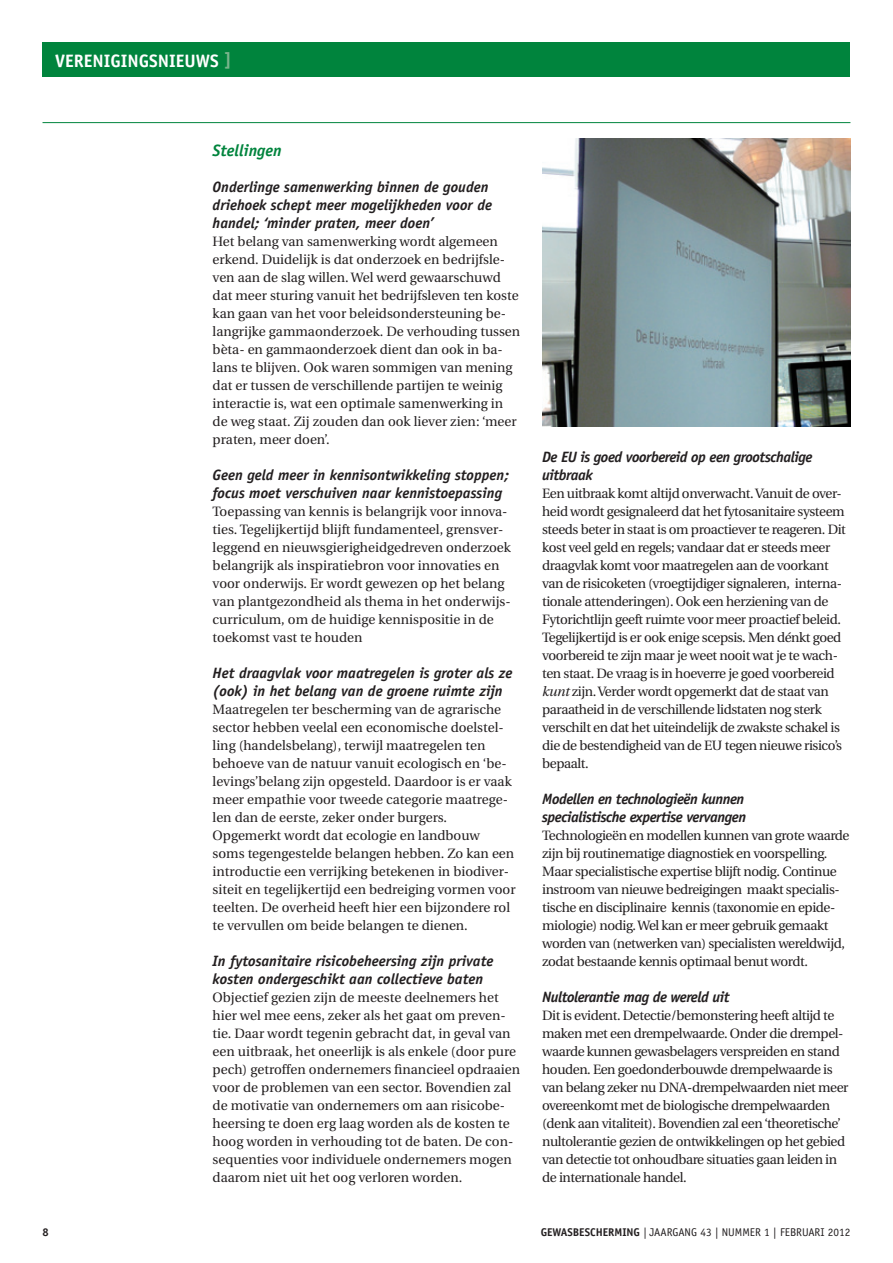
<style>
.page{position:relative;width:893px;height:1263px;background:#fff}
.page>*{position:absolute;margin:0;border:0;box-sizing:border-box;transform-origin:0 0}
.t1{font:700 18px "Officina Sans";color:#fff}
.t2{font:italic 700 16.5px "Officina Sans";color:#00843d}
.t3{font:italic 700 15px/18px "Officina Sans";color:#231f20}
.t4{font:italic 700 15px/18px "Officina Sans";letter-spacing:-.03em;color:#231f20}
.t5{font:13.5px/18px "Utopia";letter-spacing:-.005em;color:#231f20}
.t6{font:13.5px/18px "Utopia";letter-spacing:-.03em;color:#231f20}
.t7{font:11.25px "Officina Sans";color:#231f20}
.t8{font:700 11.25px "Officina Sans";color:#231f20}
.s1{color:#77b48a}
.s2{font-style:italic}
.s3{font-weight:700}
</style>
<div class="page">
<div style="left:43px;top:43px;width:807px;height:34px;background:#00843d"></div>
<hr style="left:43px;top:122px;width:807px;height:1px;background:#00843d">
<img style="left:542px;top:138px;width:308px;height:288px">
<h1 class="t1" style="left:55px;top:49px;width:178px">VERENIGINGSNIEUWS <span class="s1">]</span></h1>
<p class="t2" style="left:213px;top:141px;width:71px">Stellingen</p>
<p class="t3" style="left:213px;top:178px;width:281px">Onderlinge samenwerking binnen de gouden driehoek schept meer mogelijkheden voor de handel; ‘minder praten, meer doen’</p>
<p class="t5" style="left:213px;top:233px;width:309px">Het belang van samenwerking wordt algemeen erkend. Duidelijk is dat onderzoek en bedrijfsle&shy;ven aan de slag willen. Wel werd gewaarschuwd dat meer sturing vanuit het bedrijfsleven ten koste kan gaan van het voor beleidsondersteuning be&shy;langrijke gammaonderzoek. De verhouding tussen bèta- en gammaonderzoek dient dan ook in ba&shy;lans te blijven. Ook waren sommigen van mening dat er tussen de verschillende partijen te weinig interactie is, wat een optimale samenwerking in de weg staat. Zij zouden dan ook liever zien: ‘meer praten, meer doen’.</p>
<p class="t3" style="left:213px;top:466px;width:298px">Geen geld meer in kennisontwikkeling stoppen; focus moet verschuiven naar kennistoepassing</p>
<p class="t5" style="left:213px;top:503px;width:300px">Toepassing van kennis is belangrijk voor innova&shy;ties. Tegelijkertijd blijft fundamenteel, grensver&shy;leggend en nieuwsgierigheidgedreven onderzoek belangrijk als inspiratiebron voor innovaties en voor onderwijs. Er wordt gewezen op het belang van plantgezondheid als thema in het onderwijs&shy;curriculum, om de huidige kennispositie in de toekomst vast te houden</p>
<p class="t3" style="left:213px;top:664px;width:301px">Het draagvlak voor maatregelen is groter als ze (ook) in het belang van de groene ruimte zijn</p>
<p class="t5" style="left:213px;top:701px;width:305px">Maatregelen ter bescherming van de agrarische sector hebben veelal een economische doelstel&shy;ling (handelsbelang), terwijl maatregelen ten behoeve van de natuur vanuit ecologisch en ‘be&shy;levings’belang zijn opgesteld. Daardoor is er vaak meer empathie voor tweede categorie maatrege&shy;len dan de eerste, zeker onder burgers.<br>Opgemerkt wordt dat ecologie en landbouw<br>soms tegengestelde belangen hebben. Zo kan een introductie een verrijking betekenen in biodiver&shy;siteit en tegelijkertijd een bedreiging vormen voor teelten. De overheid heeft hier een bijzondere rol te vervullen om beide belangen te dienen.</p>
<p class="t3" style="left:213px;top:952px;width:282px">In fytosanitaire risicobeheersing zijn private kosten ondergeschikt aan collectieve baten</p>
<p class="t5" style="left:213px;top:989px;width:309px">Objectief gezien zijn de meeste deelnemers het hier wel mee eens, zeker als het gaat om preven&shy;tie. Daar wordt tegenin gebracht dat, in geval van een uitbraak, het oneerlijk is als enkele (door pure pech) getroffen ondernemers financieel opdraaien voor de problemen van een sector. Bovendien zal de motivatie van ondernemers om aan risicobe&shy;heersing te doen erg laag worden als de kosten te hoog worden in verhouding tot de baten. De con&shy;sequenties voor individuele ondernemers mogen daarom niet uit het oog verloren worden.</p>
<p class="t4" style="left:542px;top:448px;width:272px">De EU is goed voorbereid op een grootschalige uitbraak</p>
<p class="t6" style="left:542px;top:485px;width:305px">Een uitbraak komt altijd onverwacht. Vanuit de over&shy;heid wordt gesignaleerd dat het fytosanitaire systeem steeds beter in staat is om proactiever te reageren. Dit kost veel geld en regels; vandaar dat er steeds meer draagvlak komt voor maatregelen aan de voorkant van de risicoketen (vroegtijdiger signaleren, interna&shy;tionale attenderingen). Ook een herziening van de Fytorichtlijn geeft ruimte voor meer proactief beleid.<br>Tegelijkertijd is er ook enige scepsis. Men dénkt goed voorbereid te zijn maar je weet nooit wat je te wach&shy;ten staat. De vraag is in hoeverre je goed voorbereid <span class="s2">kunt</span> zijn. Verder wordt opgemerkt dat de staat van paraatheid in de verschillende lidstaten nog sterk verschilt en dat het uiteindelijk de zwakste schakel is die de bestendigheid van de EU tegen nieuwe risico’s bepaalt.</p>
<p class="t4" style="left:542px;top:790px;width:205px">Modellen en technologieën kunnen specialistische expertise vervangen</p>
<p class="t6" style="left:542px;top:827px;width:309px">Technologieën en modellen kunnen van grote waarde zijn bij routinematige diagnostiek en voorspelling.<br>Maar specialistische expertise blijft nodig. Continue instroom van nieuwe bedreigingen maakt specialis&shy;tische en disciplinaire kennis (taxonomie en epide&shy;miologie) nodig. Wel kan er meer gebruik gemaakt worden van (netwerken van) specialisten wereldwijd, zodat bestaande kennis optimaal benut wordt.</p>
<p class="t4" style="left:542px;top:988px;width:189px">Nultolerantie mag de wereld uit</p>
<p class="t6" style="left:542px;top:1007px;width:308px">Dit is evident. Detectie/bemonstering heeft altijd te maken met een drempelwaarde. Onder die drempel&shy;waarde kunnen gewasbelagers verspreiden en stand houden. Een goedonderbouwde drempelwaarde is van belang zeker nu DNA-drempelwaarden niet meer overeenkomt met de biologische drempelwaarden (denk aan vitaliteit). Bovendien zal een ‘theoretische’ nultolerantie gezien de ontwikkelingen op het gebied van detectie tot onhoudbare situaties gaan leiden in de internationale handel.</p>
<p class="t8" style="left:43px;top:1225px;width:8px">8</p>
<p class="t7" style="left:541px;top:1226px;width:311px"><span class="s3">GEWASBESCHERMING</span> | JAARGANG 43 | NUMMER 1 | FEBRUARI 2012</p>
</div>
